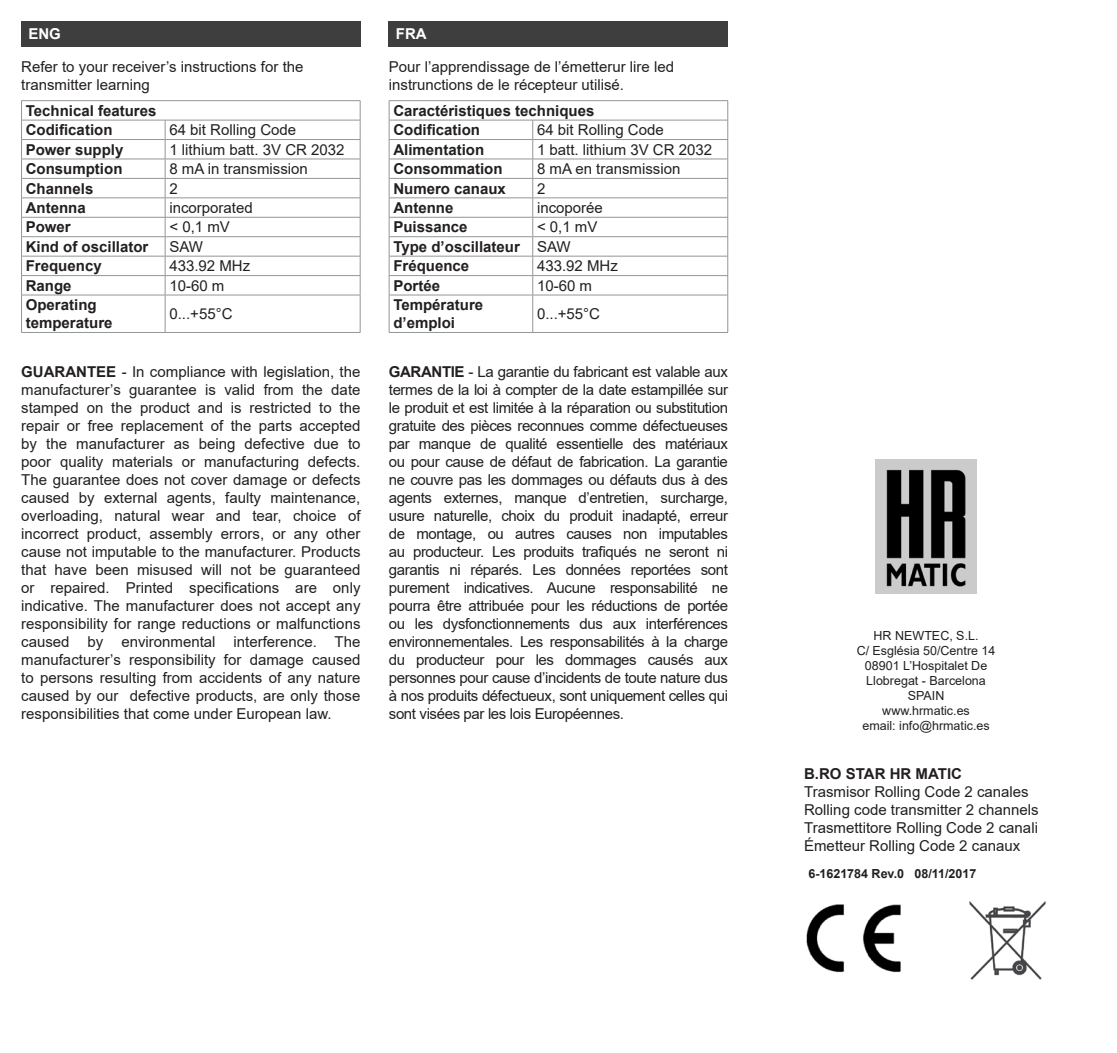
<style>
.page{position:relative;width:1117px;height:1053px;background:#fff}
.page>*{position:absolute;margin:0;border:0;box-sizing:border-box;transform-origin:0 0}
.t1{font:15px/18px "Arial";color:#231f20}
.t2{font:700 15px/18px "Arial";color:#231f20}
.t3{font:700 15px "Arial";color:#fff}
.t4{font:12.5px/15px "Arial";color:#231f20;text-align:center}
.t5{font:700 12.5px "Arial";color:#231f20}
.s1{font-weight:700}
</style>
<div class="page">
<div style="left:21px;top:21px;width:339px;height:25px;background:#3e3e3f"></div>
<hr style="left:21px;top:100px;width:144px;height:1px;background:#939598">
<hr style="left:165px;top:100px;width:195px;height:1px;background:#939598">
<hr style="left:21px;top:120px;width:144px;height:1px;background:#939598">
<hr style="left:165px;top:120px;width:195px;height:1px;background:#939598">
<hr style="left:21px;top:139px;width:144px;height:1px;background:#939598">
<hr style="left:165px;top:139px;width:195px;height:1px;background:#939598">
<hr style="left:21px;top:158px;width:144px;height:1px;background:#939598">
<hr style="left:165px;top:158px;width:195px;height:1px;background:#939598">
<hr style="left:21px;top:178px;width:144px;height:1px;background:#939598">
<hr style="left:165px;top:178px;width:195px;height:1px;background:#939598">
<hr style="left:21px;top:197px;width:144px;height:1px;background:#939598">
<hr style="left:165px;top:197px;width:195px;height:1px;background:#939598">
<hr style="left:21px;top:217px;width:144px;height:1px;background:#939598">
<hr style="left:165px;top:217px;width:195px;height:1px;background:#939598">
<hr style="left:21px;top:236px;width:144px;height:1px;background:#939598">
<hr style="left:165px;top:236px;width:195px;height:1px;background:#939598">
<hr style="left:21px;top:256px;width:144px;height:1px;background:#939598">
<hr style="left:165px;top:256px;width:195px;height:1px;background:#939598">
<hr style="left:21px;top:275px;width:144px;height:1px;background:#939598">
<svg style="left:21px;top:101px;width:1px;height:193px"></svg>
<hr style="left:165px;top:275px;width:195px;height:1px;background:#939598">
<svg style="left:165px;top:120px;width:1px;height:174px"></svg>
<svg style="left:359px;top:101px;width:1px;height:193px"></svg>
<hr style="left:21px;top:294px;width:144px;height:1px;background:#939598">
<hr style="left:21px;top:295px;width:1px;height:37px;background:#939598">
<hr style="left:165px;top:294px;width:195px;height:1px;background:#939598">
<hr style="left:165px;top:295px;width:1px;height:37px;background:#939598">
<hr style="left:359px;top:295px;width:1px;height:37px;background:#939598">
<hr style="left:21px;top:332px;width:144px;height:1px;background:#939598">
<hr style="left:165px;top:332px;width:195px;height:1px;background:#939598">
<div style="left:389px;top:21px;width:339px;height:25px;background:#3e3e3f"></div>
<hr style="left:389px;top:100px;width:143px;height:1px;background:#939598">
<hr style="left:532px;top:100px;width:195px;height:1px;background:#939598">
<hr style="left:389px;top:120px;width:143px;height:1px;background:#939598">
<hr style="left:532px;top:120px;width:195px;height:1px;background:#939598">
<hr style="left:389px;top:139px;width:143px;height:1px;background:#939598">
<hr style="left:532px;top:139px;width:195px;height:1px;background:#939598">
<hr style="left:389px;top:158px;width:143px;height:1px;background:#939598">
<hr style="left:532px;top:158px;width:195px;height:1px;background:#939598">
<hr style="left:389px;top:178px;width:143px;height:1px;background:#939598">
<hr style="left:532px;top:178px;width:195px;height:1px;background:#939598">
<hr style="left:389px;top:197px;width:143px;height:1px;background:#939598">
<hr style="left:532px;top:197px;width:195px;height:1px;background:#939598">
<hr style="left:389px;top:217px;width:143px;height:1px;background:#939598">
<hr style="left:532px;top:217px;width:195px;height:1px;background:#939598">
<hr style="left:389px;top:236px;width:143px;height:1px;background:#939598">
<hr style="left:532px;top:236px;width:195px;height:1px;background:#939598">
<hr style="left:389px;top:256px;width:143px;height:1px;background:#939598">
<hr style="left:532px;top:256px;width:195px;height:1px;background:#939598">
<hr style="left:389px;top:275px;width:143px;height:1px;background:#939598">
<svg style="left:388px;top:101px;width:1px;height:194px"></svg>
<hr style="left:532px;top:275px;width:195px;height:1px;background:#939598">
<svg style="left:532px;top:120px;width:1px;height:174px"></svg>
<svg style="left:727px;top:101px;width:1px;height:194px"></svg>
<hr style="left:389px;top:294px;width:143px;height:1px;background:#939598">
<hr style="left:388px;top:295px;width:1px;height:37px;background:#939598">
<hr style="left:532px;top:294px;width:195px;height:1px;background:#939598">
<hr style="left:532px;top:295px;width:1px;height:37px;background:#939598">
<hr style="left:727px;top:295px;width:1px;height:37px;background:#939598">
<hr style="left:389px;top:332px;width:143px;height:1px;background:#939598">
<hr style="left:532px;top:332px;width:195px;height:1px;background:#939598">
<img style="left:875px;top:459px;width:101px;height:134px">
<img style="left:806px;top:904px;width:95px;height:69px">
<img style="left:969px;top:901px;width:77px;height:79px">
<p class="t3" style="left:28px;top:23px;width:34px">ENG</p>
<p class="t1" style="left:21px;top:58px;width:284px">Refer to your receiver’s instructions for the transmitter learning</p>
<p class="t2" style="left:26px;top:102px;width:132px">Technical features</p>
<p class="t2" style="left:26px;top:121px;width:88px">Codification</p>
<p class="t1" style="left:169px;top:121px;width:128px">64 bit Rolling Code</p>
<p class="t2" style="left:26px;top:141px;width:99px">Power supply</p>
<p class="t1" style="left:169px;top:140px;width:177px">1 lithium batt. 3V CR 2032</p>
<p class="t2" style="left:26px;top:160px;width:98px">Consumption</p>
<p class="t1" style="left:169px;top:160px;width:140px">8 mA in transmission</p>
<p class="t2" style="left:26px;top:179px;width:69px">Channels</p>
<p class="t1" style="left:169px;top:179px;width:10px">2</p>
<p class="t2" style="left:26px;top:199px;width:62px">Antenna</p>
<p class="t1" style="left:169px;top:199px;width:85px">incorporated</p>
<p class="t2" style="left:26px;top:218px;width:47px">Power</p>
<p class="t1" style="left:169px;top:218px;width:62px">&lt; 0,1 mV</p>
<p class="t2" style="left:26px;top:238px;width:124px">Kind of oscillator</p>
<p class="t1" style="left:169px;top:237px;width:35px">SAW</p>
<p class="t2" style="left:26px;top:257px;width:77px">Frequency</p>
<p class="t1" style="left:169px;top:257px;width:82px">433.92 MHz</p>
<p class="t2" style="left:26px;top:276px;width:47px">Range</p>
<p class="t1" style="left:169px;top:276px;width:57px">10-60 m</p>
<p class="t2" style="left:26px;top:296px;width:88px">Operating temperature</p>
<p class="t1" style="left:169px;top:305px;width:65px">0...+55°C</p>
<p class="t1" style="left:21px;top:362px;width:340px;text-align:justify"><span class="s1">GUARANTEE</span> - In compliance with legislation, the manufacturer’s guarantee is valid from the date stamped on the product and is restricted to the repair or free replacement of the parts accepted by the manufacturer as being defective due to poor quality materials or manufacturing defects.<br>The guarantee does not cover damage or defects caused by external agents, faulty maintenance, overloading, natural wear and tear, choice of incorrect product, assembly errors, or any other cause not imputable to the manufacturer. Products that have been misused will not be guaranteed or repaired. Printed specifications are only indicative. The manufacturer does not accept any responsibility for range reductions or malfunctions caused by environmental interference. The manufacturer’s responsibility for damage caused to persons resulting from accidents of any nature caused by our defective products, are only those responsibilities that come under European law.</p>
<p class="t3" style="left:396px;top:23px;width:32px">FRA</p>
<p class="t1" style="left:389px;top:58px;width:287px">Pour l’apprendissage de l’émetterur lire led instrunctions de le récepteur utilisé.</p>
<p class="t2" style="left:393px;top:102px;width:202px">Caractéristiques techniques</p>
<p class="t2" style="left:393px;top:121px;width:88px">Codification</p>
<p class="t1" style="left:537px;top:121px;width:128px">64 bit Rolling Code</p>
<p class="t2" style="left:393px;top:141px;width:92px">Alimentation</p>
<p class="t1" style="left:537px;top:140px;width:177px">1 batt. lithium 3V CR 2032</p>
<p class="t2" style="left:393px;top:160px;width:111px">Consommation</p>
<p class="t1" style="left:537px;top:160px;width:145px">8 mA en transmission</p>
<p class="t2" style="left:393px;top:179px;width:114px">Numero canaux</p>
<p class="t1" style="left:537px;top:179px;width:10px">2</p>
<p class="t2" style="left:393px;top:199px;width:61px">Antenne</p>
<p class="t1" style="left:537px;top:199px;width:67px">incoporée</p>
<p class="t2" style="left:393px;top:218px;width:76px">Puissance</p>
<p class="t1" style="left:537px;top:218px;width:62px">&lt; 0,1 mV</p>
<p class="t2" style="left:393px;top:238px;width:128px">Type d’oscillateur</p>
<p class="t1" style="left:537px;top:237px;width:35px">SAW</p>
<p class="t2" style="left:393px;top:257px;width:77px">Fréquence</p>
<p class="t1" style="left:537px;top:257px;width:82px">433.92 MHz</p>
<p class="t2" style="left:393px;top:276px;width:48px">Portée</p>
<p class="t1" style="left:537px;top:276px;width:57px">10-60 m</p>
<p class="t2" style="left:393px;top:296px;width:91px">Température d’emploi</p>
<p class="t1" style="left:537px;top:305px;width:65px">0...+55°C</p>
<p class="t1" style="left:389px;top:362px;width:340px;text-align:justify"><span class="s1">GARANTIE</span> - La garantie du fabricant est valable aux termes de la loi à compter de la date estampillée sur le produit et est limitée à la réparation ou substitution gratuite des pièces reconnues comme défectueuses par manque de qualité essentielle des matériaux ou pour cause de défaut de fabrication. La garantie ne couvre pas les dommages ou défauts dus à des agents externes, manque d’entretien, surcharge, usure naturelle, choix du produit inadapté, erreur de montage, ou autres causes non imputables au producteur. Les produits trafiqués ne seront ni garantis ni réparés. Les données reportées sont purement indicatives. Aucune responsabilité ne pourra être attribuée pour les réductions de portée ou les dysfonctionnements dus aux interférences environnementales. Les responsabilités à la charge du producteur pour les dommages causés aux personnes pour cause d’incidents de toute nature dus à nos produits défectueux, sont uniquement celles qui sont visées par les lois Européennes.</p>
<p class="t4" style="left:856px;top:628px;width:140px">HR NEWTEC, S.L.<br>C/ Església 50/Centre 14</p>
<p class="t4" style="left:864px;top:658px;width:124px;text-align:left">08901 L’Hospitalet De<br>Llobregat - Barcelona</p>
<p class="t4" style="left:882px;top:688px;width:89px">SPAIN www.hrmatic.es</p>
<p class="t4" style="left:862px;top:718px;width:129px">email: info@hrmatic.es</p>
<p class="t2" style="left:804px;top:764px;width:159px">B.RO STAR HR MATIC</p>
<p class="t1" style="left:804px;top:782px;width:226px">Trasmisor Rolling Code 2 canales</p>
<p class="t1" style="left:804px;top:800px;width:236px">Rolling code transmitter 2 channels</p>
<p class="t1" style="left:804px;top:818px;width:235px">Trasmettitore Rolling Code 2 canali</p>
<p class="t1" style="left:804px;top:836px;width:217px">Émetteur Rolling Code 2 canaux</p>
<p class="t5" style="left:808px;top:865px;width:169px">6-1621784 Rev.0 08/11/2017</p>
</div>
